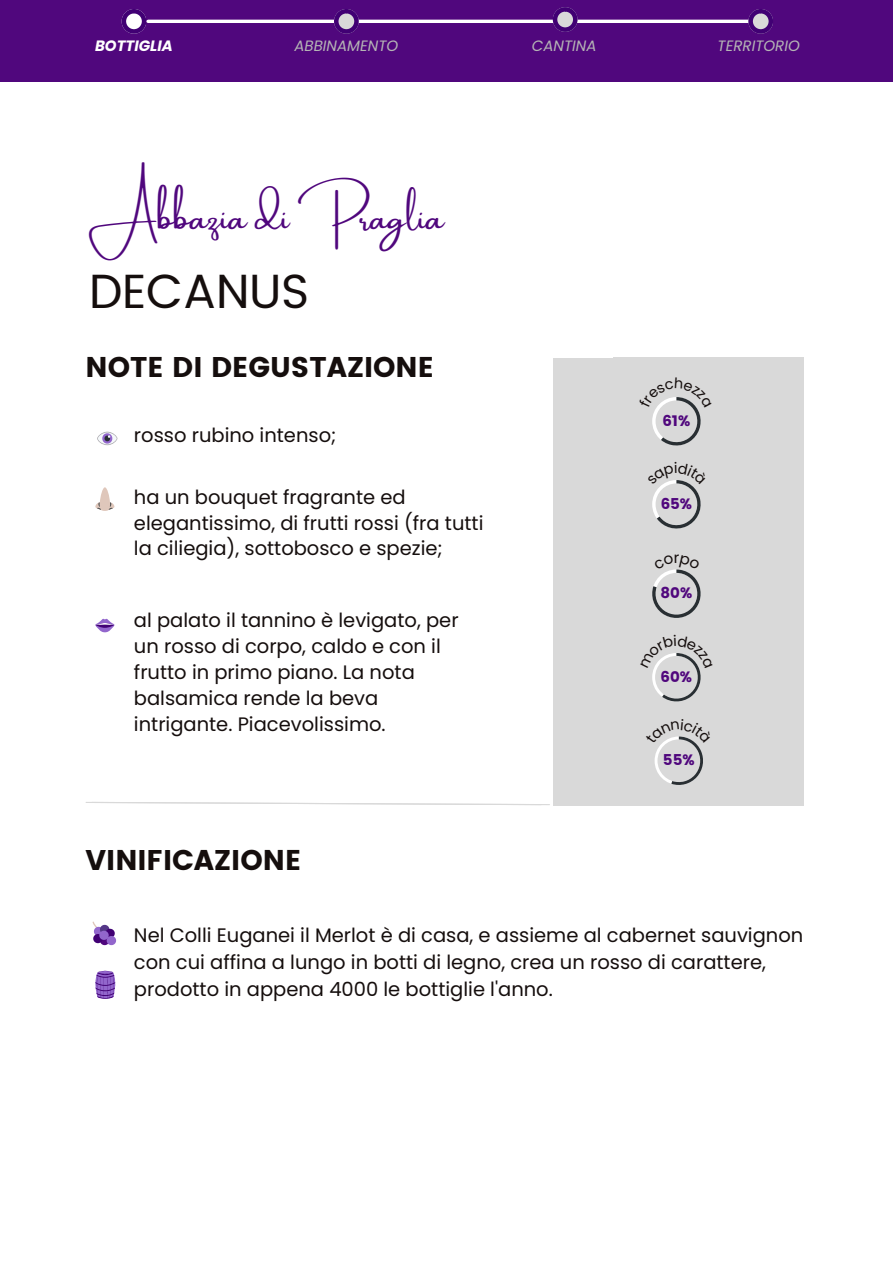
<style>
.page{position:relative;width:893px;height:1264px;background:#fff}
.page>*{position:absolute;margin:0;border:0;box-sizing:border-box;transform-origin:0 0}
.t1{font:48px "Poppins";letter-spacing:-.005em;color:#150e0d}
.t2{font:34.35px "Amsterdam One";color:#50077d}
.t3{font:28.5px "Poppins";color:#150e0d}
.t4{font:19.5px/25.8px "Poppins";color:#150e0d}
.t5{font:italic 15px "Poppins";color:#b5b5b5}
.t6{font:15px "Poppins";color:#50077d}
.t7{font:italic 700 15px "Poppins";color:#fff}
</style>
<div class="page">
<svg style="left:97px;top:431px;width:20px;height:14px"></svg>
<svg style="left:98px;top:432px;width:19px;height:12px"></svg>
<svg style="left:102px;top:433px;width:10px;height:10px"></svg>
<svg style="left:95px;top:487px;width:19px;height:24px"></svg>
<svg style="left:95px;top:619px;width:19px;height:13px"></svg>
<svg style="left:95px;top:970px;width:21px;height:28px"></svg>
<svg style="left:92px;top:921px;width:24px;height:24px"></svg>
<div style="left:0;top:0;width:892px;height:82px;background:#50077d"></div>
<svg style="left:122px;top:9px;width:24px;height:25px"></svg>
<hr style="left:148px;top:20px;width:610px;height:3px;background:#fff">
<svg style="left:334px;top:9px;width:25px;height:25px"></svg>
<svg style="left:748px;top:9px;width:25px;height:25px"></svg>
<svg style="left:552px;top:7px;width:25px;height:25px"></svg>
<svg style="left:85px;top:802px;width:465px;height:3px"></svg>
<div style="left:552px;top:359px;width:251px;height:447px;background:#d9d9d9"></div>
<svg style="left:652px;top:397px;width:49px;height:48px"></svg>
<svg style="left:652px;top:569px;width:48px;height:49px"></svg>
<svg style="left:652px;top:480px;width:49px;height:48px"></svg>
<svg style="left:652px;top:653px;width:49px;height:48px"></svg>
<svg style="left:654px;top:736px;width:49px;height:49px"></svg>
<p class="t7" style="left:95px;top:35px;width:79px">BOTTIGLIA</p>
<p class="t5" style="left:294px;top:35px;width:105px">ABBINAMENTO</p>
<p class="t5" style="left:532px;top:35px;width:66px">CANTINA</p>
<p class="t5" style="left:717px;top:35px;width:84px">TERRITORIO</p>
<h2 class="t2" style="left:89px;top:199px;width:357px">Abbazia di Praglia</h2>
<h1 class="t1" style="left:89px;top:263px;width:222px">DECANUS</h1>
<h3 class="t3" style="left:85px;top:351px;width:350px">NOTE DI DEGUSTAZIONE</h3>
<p class="t4" style="left:134px;top:422px;width:204px">rosso rubino intenso;</p>
<p class="t4" style="left:134px;top:484px;width:351px">ha un bouquet fragrante ed elegantissimo, di frutti rossi (fra tutti la ciliegia), sottobosco e spezie;</p>
<p class="t4" style="left:134px;top:607px;width:326px">al palato il tannino è levigato, per un rosso di corpo, caldo e con il frutto in primo piano. La nota balsamica rende la beva intrigante. Piacevolissimo.</p>
<h3 class="t3" style="left:85px;top:843px;width:217px">VINIFICAZIONE</h3>
<p class="t6" style="left:662px;top:411px;width:30px">61%</p>
<p class="t6" style="left:660px;top:494px;width:33px">65%</p>
<p class="t6" style="left:660px;top:584px;width:33px">80%</p>
<p class="t6" style="left:660px;top:667px;width:33px">60%</p>
<p class="t6" style="left:663px;top:751px;width:33px">55%</p>
<p class="t4" style="left:134px;top:921px;width:670px;line-height:27px">Nel Colli Euganei il Merlot è di casa, e assieme al cabernet sauvignon con cui affina a lungo in botti di legno, crea un rosso di carattere, prodotto in appena 4000 le bottiglie l'anno.</p>
</div>
